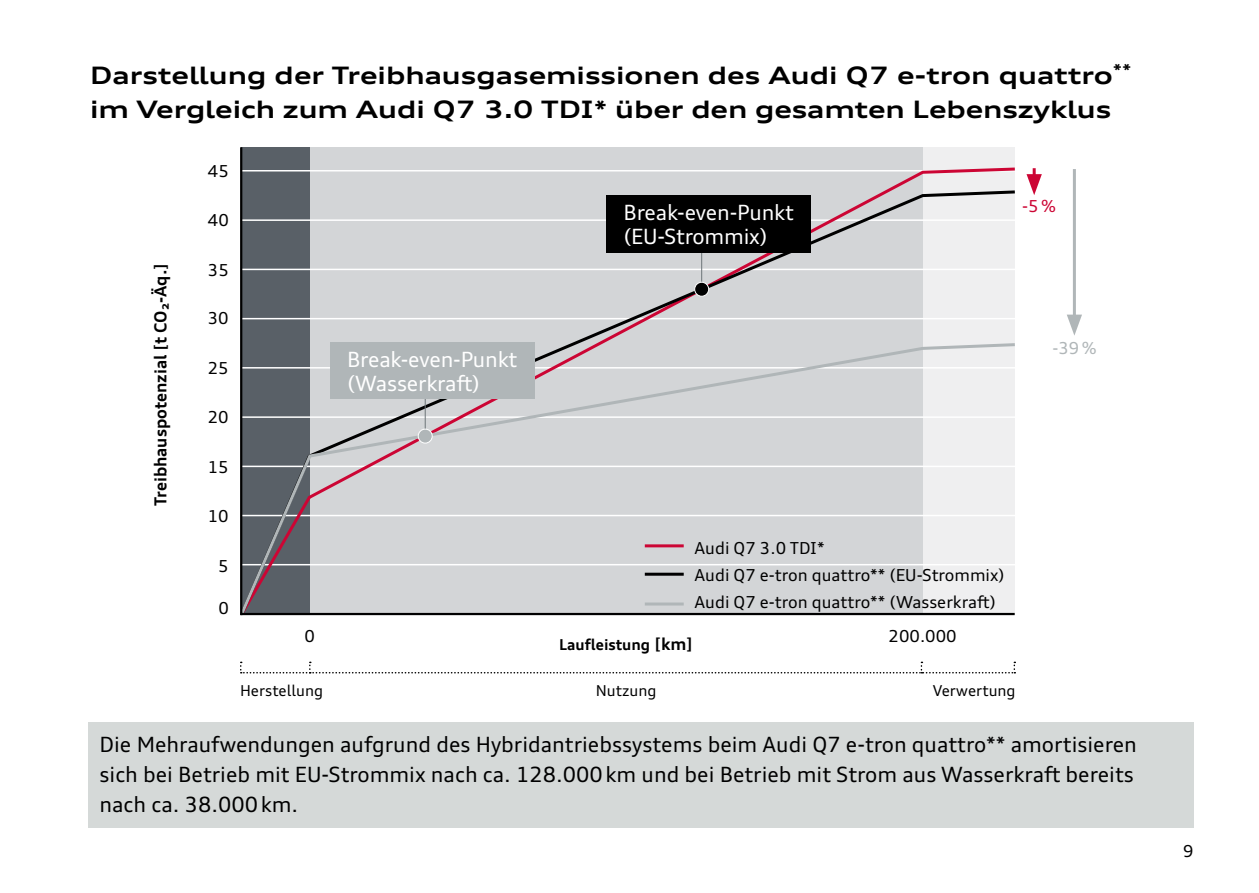
<style>
.page{position:relative;width:1259px;height:893px;background:#fff}
.page>*{position:absolute;margin:0;border:0;box-sizing:border-box;transform-origin:0 0}
.t1{font:700 expanded 24px/34.2px "Audi Type";letter-spacing:-.005em;color:#000}
.t2{font:21px/30px "Audi Type";color:#000}
.t3{font:21px/24px "Audi Type";letter-spacing:-.01em;color:#fff}
.t4{font:16.5px/27px "Audi Type";color:#000}
.t5{font:700 16.5px "Audi Type";color:#000}
.t6{font:16.5px "Audi Type";color:#b0b6b8}
.t7{font:16.5px "Audi Type";color:#cc0534}
.t8{font:15px "Audi Type";color:#000}
.t9{font:700 15px "Audi Type";color:#000}
.s1{font-size:16.5px}
</style>
<div class="page">
<div style="left:88px;top:722px;width:1105px;height:105px;background:#d5d9d8"></div>
<svg style="left:240px;top:662px;width:775px;height:11px"></svg>
<div style="left:922px;top:147px;width:92px;height:467px;background:#efeff0"></div>
<div style="left:309px;top:147px;width:613px;height:467px;background:#d3d5d7"></div>
<div style="left:241px;top:147px;width:68px;height:467px;background:#596067"></div>
<svg style="left:1026px;top:168px;width:16px;height:27px"></svg>
<hr style="left:1073px;top:169px;width:3px;height:150px;background:#b0b6b8">
<svg style="left:1067px;top:315px;width:15px;height:21px"></svg>
<svg style="left:242px;top:166px;width:773px;height:23px"></svg>
<svg style="left:242px;top:189px;width:773px;height:153px"></svg>
<svg style="left:240px;top:342px;width:775px;height:274px"></svg>
<hr style="left:240px;top:147px;width:2px;height:468px;background:#000">
<hr style="left:240px;top:613px;width:774px;height:2px;background:#000">
<hr style="left:425px;top:398px;width:1px;height:33px;background:#6d7579">
<div style="left:418px;top:429px;width:14px;height:14px;background:#b0b6b8;border-radius:50%"></div>
<div style="left:418px;top:429px;width:14px;height:14px;border:1px solid #fff;border-radius:50%"></div>
<div style="left:330px;top:342px;width:204px;height:57px;background:#b0b6b8"></div>
<hr style="left:701px;top:251px;width:1px;height:33px;background:#6d7579">
<div style="left:694px;top:282px;width:14px;height:14px;background:#000;border-radius:50%"></div>
<div style="left:694px;top:282px;width:15px;height:14px;border:1px solid #fff;border-radius:50%"></div>
<div style="left:606px;top:195px;width:205px;height:57px;background:#000"></div>
<p class="t1" style="left:90px;top:58px;width:1043px">Darstellung der Treibhausgasemissionen des Audi Q7 e-tron quattro<sup>** </sup>im Vergleich zum Audi Q7 3.0 TDI* über den gesamten Lebenszyklus</p>
<p class="t5" style="left:150px;top:506px;width:245px;rotate:-90deg">Treibhauspotenzial [t CO₂-Äq.]</p>
<p class="t4" style="left:208px;top:158px;width:22px">45</p>
<p class="t4" style="left:208px;top:207px;width:22px">40</p>
<p class="t4" style="left:208px;top:257px;width:22px">35</p>
<p class="t4" style="left:208px;top:305px;width:22px">30</p>
<p class="t4" style="left:208px;top:354px;width:22px">25</p>
<p class="t4" style="left:208px;top:404px;width:22px">20</p>
<p class="t3" style="left:347px;top:347px;width:172px">Break-even-Punkt (Wasserkraft)</p>
<p class="t3" style="left:623px;top:200px;width:172px">Break-even-Punkt (EU-Strommix)</p>
<p class="t7" style="left:1022px;top:196px;width:36px">-5%</p>
<p class="t6" style="left:1052px;top:338px;width:46px">-39%</p>
<p class="t4" style="left:208px;top:453px;width:22px">15</p>
<p class="t4" style="left:208px;top:502px;width:22px">10</p>
<p class="t4" style="left:218px;top:552px;width:12px">5</p>
<p class="t4" style="left:218px;top:594px;width:12px">0</p>
<p class="t4" style="left:694px;top:534px;width:312px">Audi Q7 3.0 TDI*<br>Audi Q7 e-tron quattro** (EU-Strommix)<br>Audi Q7 e-tron quattro** (Wasserkraft)</p>
<p class="t4" style="left:304px;top:623px;width:12px">0</p>
<p class="t4" style="left:888px;top:623px;width:70px">200.000</p>
<p class="t9" style="left:559px;top:635px;width:135px">Laufleistung <span class="s1">[km]</span></p>
<p class="t8" style="left:240px;top:682px;width:85px">Herstellung</p>
<p class="t8" style="left:596px;top:682px;width:62px">Nutzung</p>
<p class="t8" style="left:932px;top:682px;width:84px">Verwertung</p>
<p class="t2" style="left:99px;top:730px;width:1039px">Die Mehraufwendungen aufgrund des Hybridantriebssystems beim Audi Q7 e-tron quattro** amortisieren sich bei Betrieb mit EU-Strommix nach ca. 128.000km und bei Betrieb mit Strom aus Wasserkraft bereits nach ca. 38.000km.</p>
<p class="t4" style="left:1183px;top:838px;width:12px">9</p>
</div>
